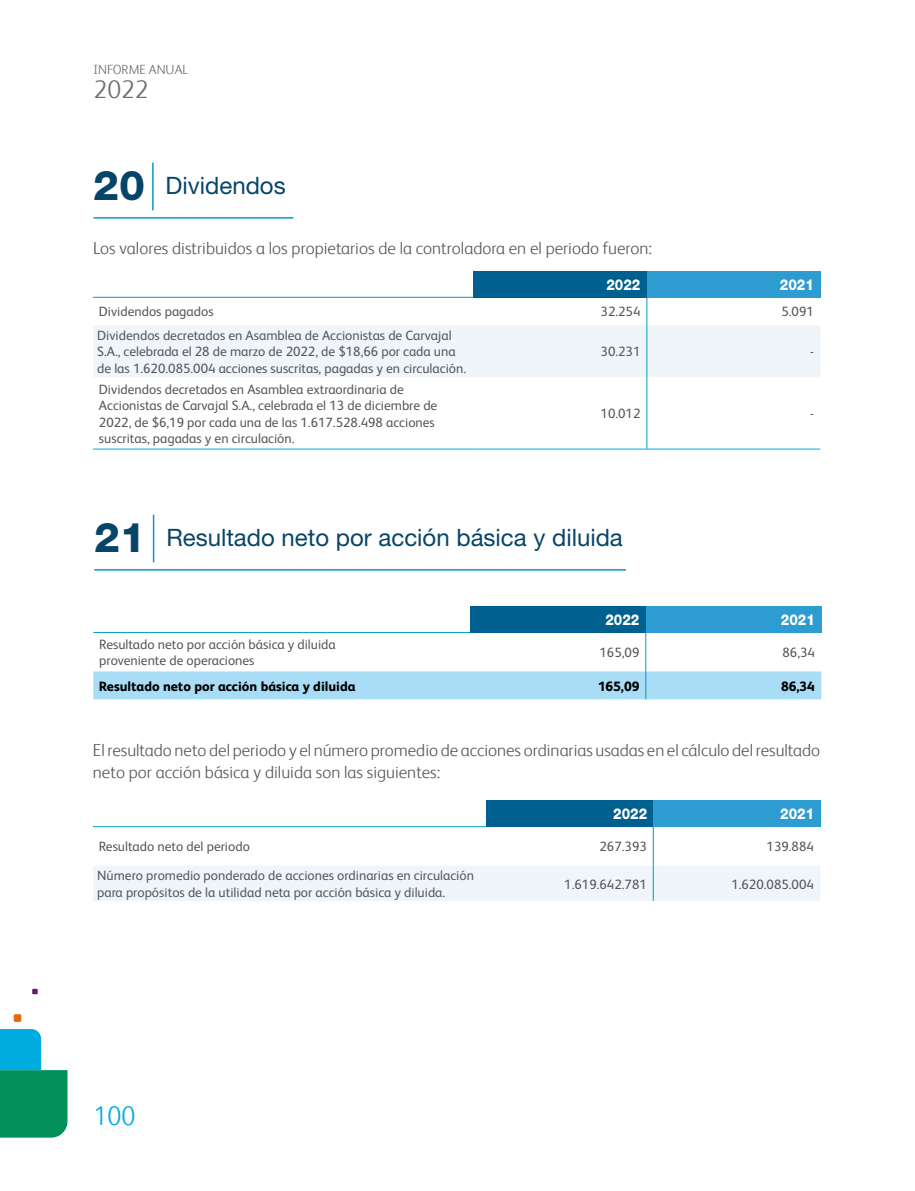
<style>
.page{position:relative;width:915px;height:1191px;background:#fff}
.page>*{position:absolute;margin:0;border:0;box-sizing:border-box;transform-origin:0 0}
.t1{font:300 27px "FS Albert";color:#00abdf;scale:.95 1}
.t2{font:300 25.35px "FS Albert";color:#706f6f}
.t3{font:24px "Helvetica Neue LT Pro";color:#074568}
.t4{font:300 17.25px/22.5px "FS Albert";color:#575756}
.t5{font:800 15px "Helvetica Neue LT Pro";color:#fff;scale:.9 1}
.t6{font:13.5px/16.5px "FS Albert";color:#575756}
.t7{font:800 13.5px "FS Albert";color:#000}
.t8{font:300 13.35px "FS Albert";color:#706f6f}
.s1{font-weight:800;font-size:41.1px}
</style>
<div class="page">
<hr style="left:93px;top:217px;width:200px;height:2px;background:#009dc1">
<hr style="left:152px;top:163px;width:2px;height:47px;background:#009dc1">
<div style="left:473px;top:271px;width:173px;height:26px;background:#006191"></div>
<div style="left:646px;top:271px;width:174px;height:26px;background:#2c9cd1"></div>
<svg style="left:93px;top:297px;width:727px;height:80px"></svg>
<hr style="left:646px;top:325px;width:1px;height:52px;background:#009dc1">
<hr style="left:646px;top:377px;width:1px;height:72px;background:#009dc1">
<hr style="left:93px;top:297px;width:380px;height:1px;background:#009dc1">
<hr style="left:93px;top:449px;width:380px;height:1px;background:#00abdf">
<hr style="left:473px;top:449px;width:173px;height:1px;background:#00abdf">
<hr style="left:646px;top:449px;width:174px;height:1px;background:#00abdf">
<div style="left:470px;top:606px;width:175px;height:26px;background:#006191"></div>
<div style="left:645px;top:606px;width:176px;height:26px;background:#2c9cd1"></div>
<hr style="left:645px;top:632px;width:1px;height:39px;background:#009dc1">
<div style="left:93px;top:671px;width:728px;height:28px;background:#a9dcf5"></div>
<hr style="left:93px;top:632px;width:377px;height:1px;background:#009dc1">
<div style="left:486px;top:800px;width:167px;height:26px;background:#006191"></div>
<div style="left:653px;top:800px;width:167px;height:26px;background:#2c9cd1"></div>
<div style="left:93px;top:865px;width:727px;height:36px;background:#eff5fb"></div>
<hr style="left:652px;top:826px;width:1px;height:39px;background:#009dc1">
<hr style="left:652px;top:865px;width:1px;height:36px;background:#009dc1">
<hr style="left:93px;top:826px;width:393px;height:1px;background:#009dc1">
<hr style="left:94px;top:569px;width:531px;height:1px;background:#009dc1">
<hr style="left:153px;top:514px;width:1px;height:48px;background:#009dc1">
<svg style="left:0;top:1029px;width:67px;height:108px;background:#27a791"></svg>
<div style="left:14px;top:1014px;width:7px;height:7px;background:#ec6608"></div>
<svg style="left:32px;top:988px;width:6px;height:6px"></svg>
<p class="t8" style="left:94px;top:60px;width:96px">INFORME ANUAL</p>
<h2 class="t2" style="left:94px;top:73px;width:56px">2022</h2>
<h3 class="t3" style="left:93px;top:171px;width:194px"><span class="s1">20</span> Dividendos</h3>
<p class="t4" style="left:93px;top:236px;width:560px">Los valores distribuidos a los propietarios de la controladora en el periodo fueron:</p>
<p class="t5" style="left:606px;top:275px;width:39px">2022</p>
<p class="t5" style="left:779px;top:275px;width:39px">2021</p>
<p class="t6" style="left:99px;top:303px;width:116px">Dividendos pagados</p>
<p class="t6" style="left:600px;top:303px;width:41px">32.254</p>
<p class="t6" style="left:781px;top:303px;width:34px">5.091</p>
<p class="t6" style="left:97px;top:327px;width:370px">Dividendos decretados en Asamblea de Accionistas de Carvajal<br>S.A., celebrada el 28 de marzo de 2022, de $18,66 por cada una de las 1.620.085.004 acciones suscritas, pagadas y en circulación.</p>
<p class="t6" style="left:600px;top:343px;width:41px">30.231</p>
<p class="t6" style="left:809px;top:343px;width:5px">-</p>
<p class="t6" style="left:99px;top:380px;width:340px">Dividendos decretados en Asamblea extraordinaria de Accionistas de Carvajal S.A., celebrada el 13 de diciembre de 2022, de $6,19 por cada una de las 1.617.528.498 acciones suscritas, pagadas y en circulación.</p>
<p class="t6" style="left:600px;top:405px;width:41px">10.012</p>
<p class="t6" style="left:809px;top:405px;width:5px">-</p>
<h3 class="t3" style="left:94px;top:523px;width:530px"><span class="s1">21</span> Resultado neto por acción básica y diluida</h3>
<p class="t5" style="left:605px;top:610px;width:39px">2022</p>
<p class="t5" style="left:780px;top:610px;width:39px">2021</p>
<p class="t6" style="left:99px;top:636px;width:238px">Resultado neto por acción básica y diluida proveniente de operaciones</p>
<p class="t6" style="left:599px;top:644px;width:41px">165,09</p>
<p class="t6" style="left:782px;top:644px;width:34px">86,34</p>
<p class="t7" style="left:99px;top:678px;width:258px">Resultado neto por acción básica y diluida</p>
<p class="t7" style="left:597px;top:678px;width:43px">165,09</p>
<p class="t7" style="left:780px;top:678px;width:35px">86,34</p>
<p class="t4" style="left:93px;top:738px;width:728px">El resultado neto del periodo y el número promedio de acciones ordinarias usadas en el cálculo del resultado neto por acción básica y diluida son las siguientes:</p>
<p class="t5" style="left:613px;top:804px;width:39px">2022</p>
<p class="t5" style="left:780px;top:804px;width:39px">2021</p>
<p class="t6" style="left:99px;top:838px;width:152px">Resultado neto del periodo</p>
<p class="t6" style="left:599px;top:838px;width:49px">267.393</p>
<p class="t6" style="left:766px;top:838px;width:49px">139.884</p>
<p class="t6" style="left:97px;top:867px;width:378px">Número promedio ponderado de acciones ordinarias en circulación para propósitos de la utilidad neta por acción básica y diluida.</p>
<p class="t6" style="left:564px;top:875px;width:84px">1.619.642.781</p>
<p class="t6" style="left:731px;top:875px;width:84px">1.620.085.004</p>
<h1 class="t1" style="left:94px;top:1097px;width:45px">100</h1>
</div>
